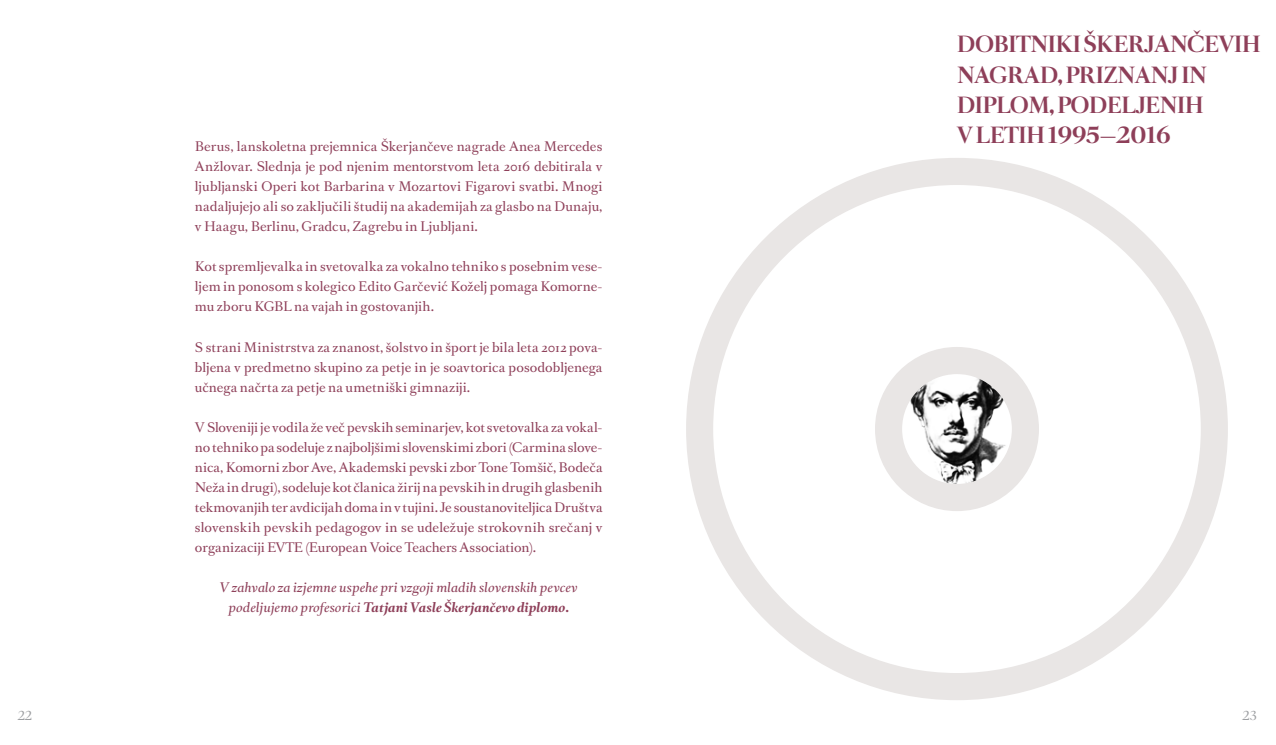
<style>
.page{position:relative;width:1276px;height:745px;background:#fff}
.page>*{position:absolute;margin:0;border:0;box-sizing:border-box;transform-origin:0 0}
.t1{font:700 22.5px "Romain BP Headline";letter-spacing:-.01em;color:#8e3f59}
.t2{font:700 20px/30px "Romain BP Headline";letter-spacing:-.01em;color:#8e3f59}
.t3{font:12.5px/20px "Romain BP Text";letter-spacing:.005em;color:#8e3f59;text-align:justify}
.t4{font:italic 12.5px/20px "Romain BP Text";letter-spacing:.01em;color:#8e3f59;text-align:center}
.t5{font:12.5px "Romain BP Headline";color:#9d9fa2}
.s1{font-weight:700}
.s2{font-size:20px}
</style>
<div class="page">
<svg style="left:686px;top:158px;width:542px;height:541px"></svg>
<svg style="left:875px;top:347px;width:164px;height:163px"></svg>
<p class="t3" style="left:195px;top:135px;width:409px">Berus, lanskoletna prejemnica Škerjančeve nagrade Anea Mercedes Anžlovar. Slednja je pod njenim mentorstvom leta 2016 debitirala v ljubljanski Operi kot Barbarina v Mozartovi Figarovi svatbi. Mnogi nadaljujejo ali so zaključili študij na akademijah za glasbo na Dunaju, v Haagu, Berlinu, Gradcu, Zagrebu in Ljubljani.</p>
<p class="t3" style="left:195px;top:255px;width:409px">Kot spremljevalka in svetovalka za vokalno tehniko s posebnim vese&shy;ljem in ponosom s kolegico Edito Garčević Koželj pomaga Komorne&shy;mu zboru KGBL na vajah in gostovanjih.</p>
<p class="t3" style="left:195px;top:335px;width:409px">S strani Ministrstva za znanost, šolstvo in šport je bila leta 2012 pova&shy;bljena v predmetno skupino za petje in je soavtorica posodobljenega učnega načrta za petje na umetniški gimnaziji.</p>
<p class="t3" style="left:195px;top:415px;width:409px">V Sloveniji je vodila že več pevskih seminarjev, kot svetovalka za vokal&shy;no tehniko pa sodeluje z najboljšimi slovenskimi zbori (Carmina slove&shy;nica, Komorni zbor Ave, Akademski pevski zbor Tone Tomšič, Bodeča Neža in drugi), sodeluje kot članica žirij na pevskih in drugih glasbenih tekmovanjih ter avdicijah doma in v tujini. Je soustanoviteljica Društva slovenskih pevskih pedagogov in se udeležuje strokovnih srečanj v organizaciji EVTE (European Voice Teachers Association).</p>
<p class="t4" style="left:220px;top:575px;width:359px">V zahvalo za izjemne uspehe pri vzgoji mladih slovenskih pevcev podeljujemo profesorici <span class="s1">Tatjani Vasle Škerjančevo diplomo.</span></p>
<h2 class="t2" style="left:957px;top:31px;width:305px">DOBITNIKI ŠKERJANČEVIH<br>NAGRAD, PRIZNANJ IN<br>DIPLOM, PODELJENIH</h2>
<h1 class="t1" style="left:957px;top:121px;width:215px"><span class="s2">V LETIH</span> 1995—2016</h1>
<p class="t5" style="left:18px;top:707px;width:16px">22</p>
<p class="t5" style="left:1242px;top:707px;width:16px">23</p>
</div>
